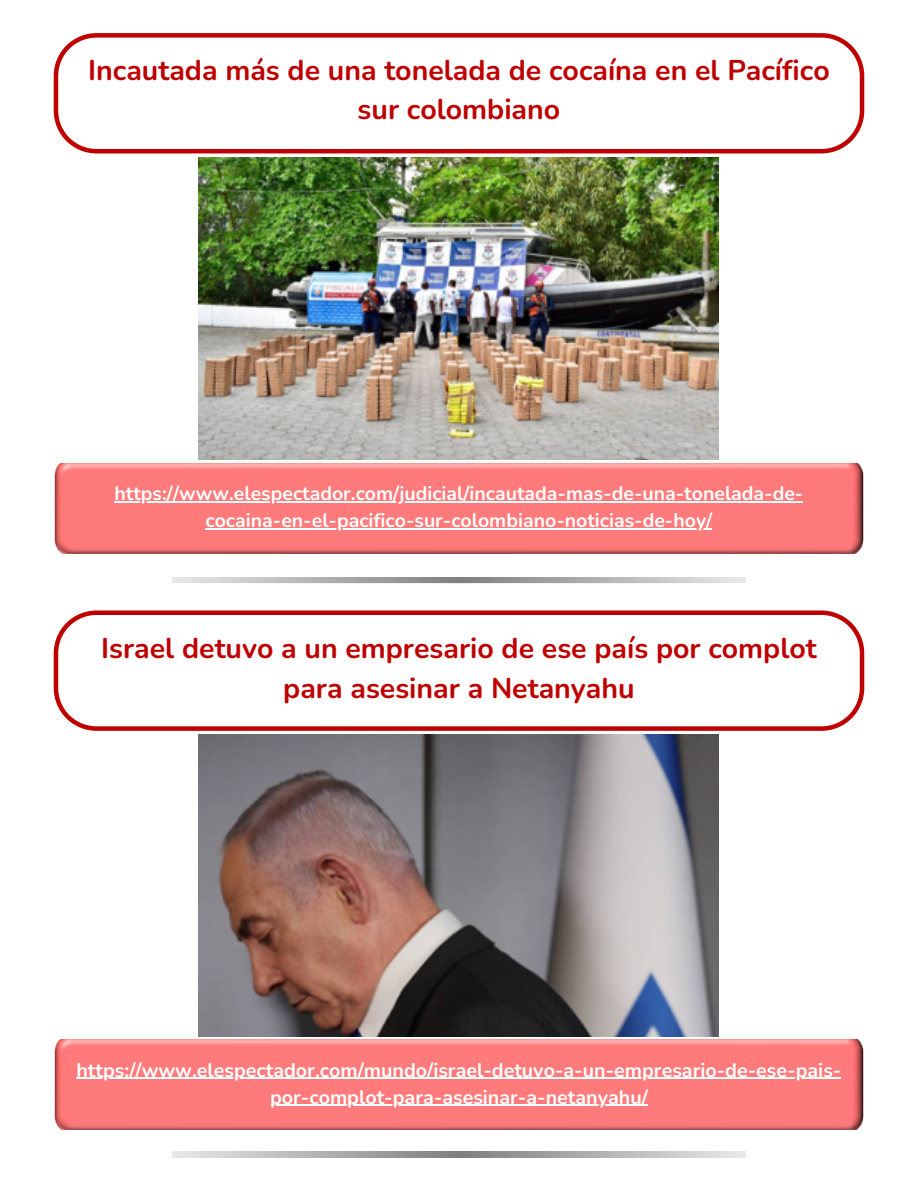
<style>
.page{position:relative;width:918px;height:1188px;background:#fff}
.page>*{position:absolute;margin:0;border:0;box-sizing:border-box;transform-origin:0 0}
.t1{font:700 28.5px/39.3px "Nunito";color:#bf0000;text-align:center}
.t2{font:700 19.65px/27px "Nunito";color:#fff;text-align:center}
.t3{font:700 19.5px "Nunito";color:#fff}
</style>
<div class="page">
<svg style="left:54px;top:33px;width:810px;height:120px"></svg>
<img style="left:54px;top:463px;width:810px;height:90px">
<img style="left:54px;top:1040px;width:810px;height:90px">
<svg style="left:54px;top:610px;width:810px;height:121px"></svg>
<img style="left:199px;top:157px;width:520px;height:303px">
<img style="left:199px;top:734px;width:520px;height:303px">
<hr style="left:115px;top:501px;width:688px;height:1px;background:#fff">
<hr style="left:206px;top:528px;width:506px;height:1px;background:#fff">
<hr style="left:76px;top:1078px;width:765px;height:1px;background:#fff">
<hr style="left:270px;top:1105px;width:378px;height:1px;background:#fff">
<p class="t1" style="left:88px;top:51px;width:743px">Incautada más de una tonelada de cocaína en el Pacífico sur colombiano</p>
<p class="t3" style="left:115px;top:480px;width:690px">https://www.elespectador.com/judicial/incautada-mas-de-una-tonelada-de-</p>
<p class="t3" style="left:206px;top:507px;width:508px">cocaina-en-el-pacifico-sur-colombiano-noticias-de-hoy/</p>
<p class="t1" style="left:101px;top:629px;width:717px">Israel detuvo a un empresario de ese país por complot para asesinar a Netanyahu</p>
<p class="t2" style="left:76px;top:1057px;width:766px">https://www.elespectador.com/mundo/israel-detuvo-a-un-empresario-de-ese-pais&shy;por-complot-para-asesinar-a-netanyahu/</p>
</div>
